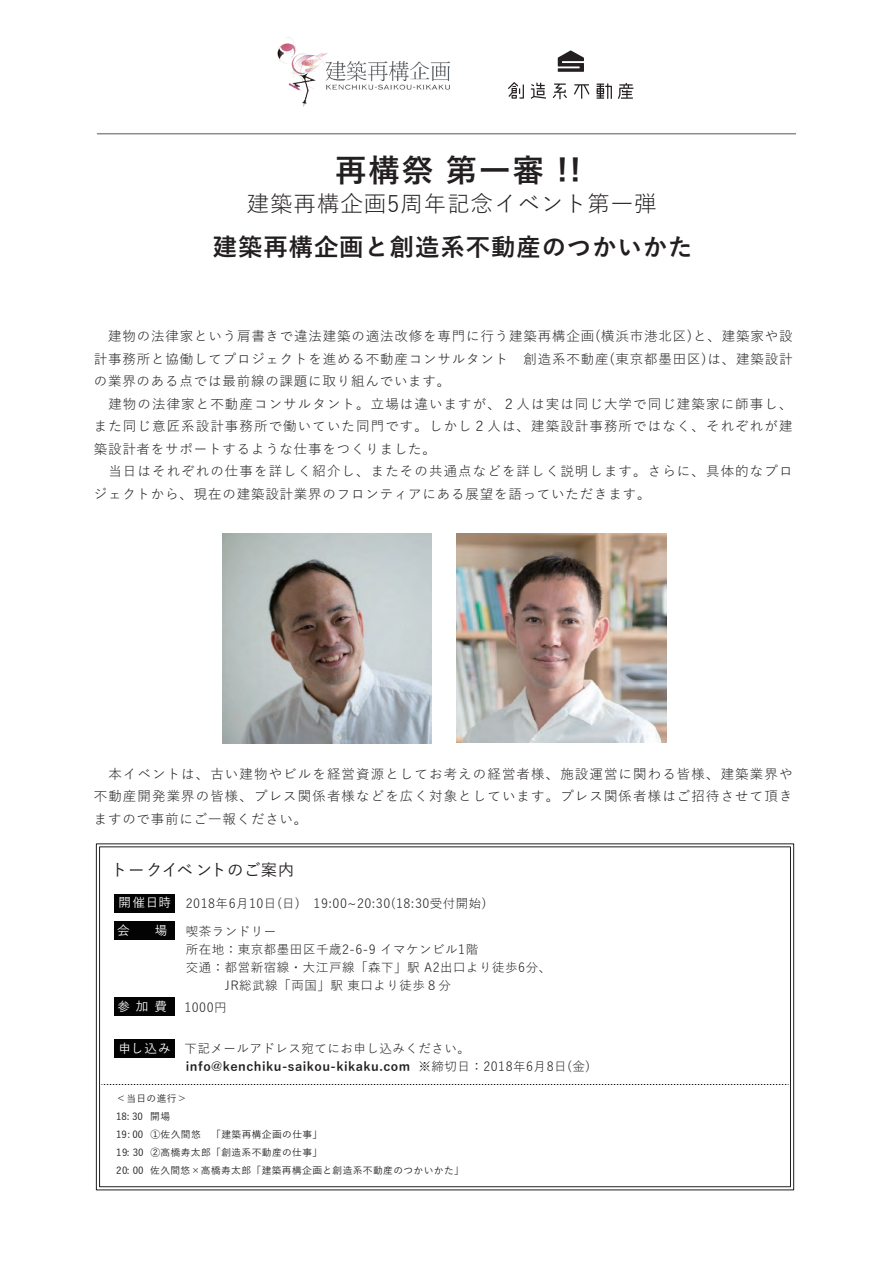
<style>
.page{position:relative;width:893px;height:1263px;background:#fff}
.page>*{position:absolute;margin:0;border:0;box-sizing:border-box;transform-origin:0 0}
.t1{font:700 31.5px "Yu Gothic";letter-spacing:.06em;color:#231f20}
.t2{font:700 24.3px "Yu Gothic";letter-spacing:.04em;color:#231f20}
.t3{font:22.5px "Yu Gothic";letter-spacing:.04em;color:#231f20}
.t4{font:500 16.5px "Yu Gothic";letter-spacing:.035em;color:#231f20}
.t5{font:13.5px/22.5px "Yu Gothic";letter-spacing:.06em;color:#231f20}
.t6{font:12.45px/18px "Yu Gothic";letter-spacing:.04em;color:#231f20}
.t7{font:700 12.45px "Yu Gothic";letter-spacing:.04em;color:#231f20}
.t8{font:500 12.45px "Yu Gothic";letter-spacing:.09em;color:#fff}
.t9{font:500 9.75px/18px "Yu Gothic";letter-spacing:.04em;color:#231f20}
</style>
<div class="page">
<img style="left:222px;top:534px;width:210px;height:209px">
<svg style="left:508px;top:50px;width:125px;height:49px"></svg>
<hr style="left:97px;top:133px;width:699px;height:1px;background:#8d8d91">
<svg style="left:102px;top:1084px;width:687px;height:1px"></svg>
<div style="left:114px;top:894px;width:61px;height:18px;background:#030303"></div>
<div style="left:114px;top:921px;width:61px;height:19px;background:#030303"></div>
<div style="left:114px;top:997px;width:61px;height:18px;background:#030303"></div>
<div style="left:114px;top:1039px;width:61px;height:18px;background:#030303"></div>
<img style="left:277px;top:37px;width:173px;height:69px">
<img style="left:457px;top:533px;width:209px;height:210px">
<h1 class="t1" style="left:335px;top:153px;width:248px">再構祭第一審 !!</h1>
<h3 class="t3" style="left:247px;top:183px;width:411px">建築再構企画5周年記念イベント第一弾</h3>
<h2 class="t2" style="left:213px;top:233px;width:481px">建築再構企画と創造系不動産のつかいかた</h2>
<p class="t5" style="left:94px;top:323px;width:700px">　建物の法律家という肩書きで違法建築の適法改修を専門に行う建築再構企画(横浜市港北区)と、建築家や設計事務所と協働してプロジェクトを進める不動産コンサルタント　創造系不動産(東京都墨田区)は、建築設計の業界のある点では最前線の課題に取り組んでいます。<br>　建物の法律家と不動産コンサルタント。立場は違いますが、２人は実は同じ大学で同じ建築家に師事し、また同じ意匠系設計事務所で働いていた同門です。しかし２人は、建築設計事務所ではなく、それぞれが建築設計者をサポートするような仕事をつくりました。<br>　当日はそれぞれの仕事を詳しく紹介し、またその共通点などを詳しく説明します。さらに、具体的なプロジェクトから、現在の建築設計業界のフロンティアにある展望を語っていただきます。</p>
<p class="t5" style="left:94px;top:760px;width:700px;text-align:justify">　本イベントは、古い建物やビルを経営資源としてお考えの経営者様、施設運営に関わる皆様、建築業界や不動産開発業界の皆様、プレス関係者様などを広く対象としています。プレス関係者様はご招待させて頂きますので事前にご一報ください。</p>
<p class="t4" style="left:111px;top:854px;width:185px">トークイベントのご案内</p>
<p class="t8" style="left:119px;top:891px;width:54px">開催日時</p>
<p class="t8" style="left:117px;top:919px;width:14px">会</p>
<p class="t8" style="left:155px;top:919px;width:14px">場</p>
<p class="t6" style="left:186px;top:893px;width:302px">2018年6月10日(日) 19:00~20:30(18:30受付開始)</p>
<p class="t6" style="left:186px;top:920px;width:367px">喫茶ランドリー<br>所在地：東京都墨田区千歳2-6-9 イマケンビル1階<br>交通：都営新宿線・大江戸線「森下」駅 A2出口より徒歩6分、　　　JR総武線「両国」駅東口より徒歩８分</p>
<p class="t8" style="left:118px;top:995px;width:51px">参加費</p>
<p class="t8" style="left:119px;top:1037px;width:54px">申し込み</p>
<p class="t6" style="left:184px;top:996px;width:44px">1000円</p>
<p class="t6" style="left:184px;top:1038px;width:287px">下記メールアドレス宛てにお申し込みください。</p>
<p class="t7" style="left:186px;top:1059px;width:226px">info@kenchiku-saikou-kikaku.com</p>
<p class="t6" style="left:418px;top:1056px;width:173px">※締切日：2018年6月8日(金)</p>
<p class="t9" style="left:116px;top:1088px;width:349px">＜当日の進行＞<br>18: 30 開場<br>19: 00 ①佐久間悠　「建築再構企画の仕事」<br>19: 30 ②高橋寿太郎「創造系不動産の仕事」<br>20: 00 佐久間悠×高橋寿太郎「建築再構企画と創造系不動産のつかいかた」</p>
</div>
